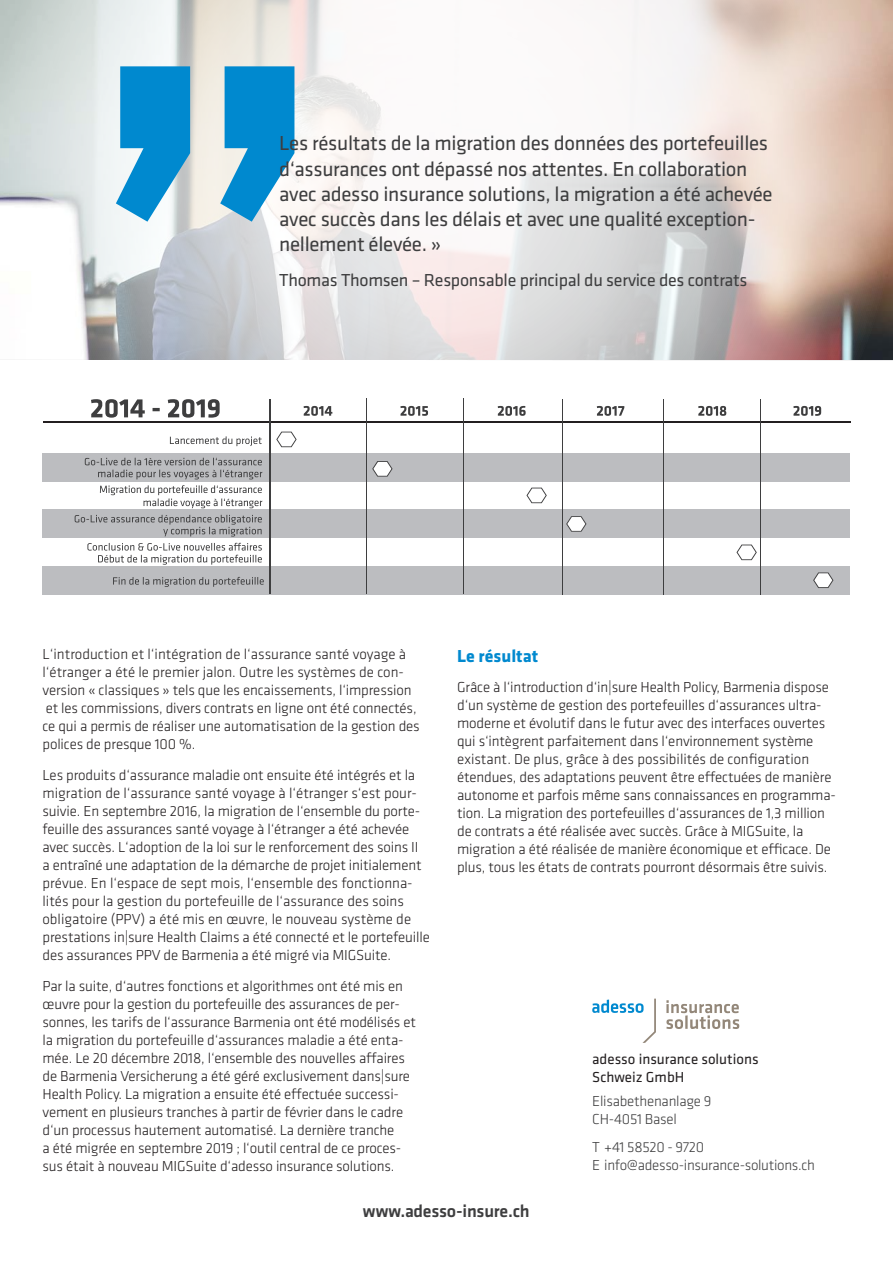
<style>
.page{position:relative;width:893px;height:1263px;background:#fff}
.page>*{position:absolute;margin:0;border:0;box-sizing:border-box;transform-origin:0 0}
.Zitat{font:21px/25.2px "Klavika";letter-spacing:-.015em;color:#3e3e3f}
.Zitat-2{font:18px "Klavika";letter-spacing:-.015em;color:#3e3e3f}
.Kontakt{font:500 18px "Klavika";letter-spacing:-.015em;color:#3e3e3f}
.Kapitelüberschrift{font:700 18px "Klavika";color:#0089cf}
.Fließtext{font:300 15px/18px "Klavika";letter-spacing:-.01em;color:#231f20}
.Kontakt-2{font:300 15px/18px "Klavika";letter-spacing:-.02em;color:#3e3e3f}
.t1{font:15px/18px "Klavika";color:#231f20}
</style>
<div class="page">
<svg style="left:0;top:0;width:893px;height:360px"></svg>
<div style="left:43px;top:454px;width:807px;height:28px;background:#bcbdc0"></div>
<div style="left:43px;top:510px;width:807px;height:28px;background:#bcbdc0"></div>
<div style="left:43px;top:566px;width:807px;height:28px;background:#bcbdc0"></div>
<hr style="left:43px;top:421px;width:807px;height:2px;background:#231f20">
<hr style="left:269px;top:399px;width:2px;height:195px;background:#3e3e3f">
<hr style="left:366px;top:399px;width:1px;height:195px;background:#3e3e3f">
<hr style="left:463px;top:399px;width:1px;height:195px;background:#3e3e3f">
<hr style="left:562px;top:399px;width:1px;height:195px;background:#3e3e3f">
<hr style="left:760px;top:399px;width:1px;height:195px;background:#3e3e3f">
<hr style="left:663px;top:399px;width:1px;height:195px;background:#3e3e3f">
<svg style="left:276px;top:432px;width:21px;height:15px"></svg>
<svg style="left:526px;top:488px;width:21px;height:15px"></svg>
<svg style="left:566px;top:516px;width:20px;height:16px"></svg>
<svg style="left:736px;top:544px;width:21px;height:16px"></svg>
<svg style="left:813px;top:572px;width:20px;height:16px"></svg>
<svg style="left:372px;top:461px;width:21px;height:16px"></svg>
<svg style="left:85px;top:458px;width:177px;height:21px"></svg>
<svg style="left:100px;top:485px;width:162px;height:23px"></svg>
<svg style="left:75px;top:515px;width:187px;height:21px"></svg>
<svg style="left:87px;top:543px;width:175px;height:22px"></svg>
<svg style="left:113px;top:577px;width:151px;height:10px"></svg>
<svg style="left:91px;top:399px;width:129px;height:19px"></svg>
<svg style="left:304px;top:406px;width:28px;height:10px"></svg>
<svg style="left:400px;top:406px;width:28px;height:10px"></svg>
<svg style="left:498px;top:406px;width:28px;height:10px"></svg>
<svg style="left:597px;top:406px;width:27px;height:10px"></svg>
<svg style="left:698px;top:406px;width:28px;height:10px"></svg>
<svg style="left:793px;top:406px;width:28px;height:10px"></svg>
<svg style="left:170px;top:436px;width:92px;height:10px"></svg>
<svg style="left:116px;top:66px;width:178px;height:156px;background:#5aaed8"></svg>
<svg style="left:592px;top:998px;width:64px;height:45px"></svg>
<svg style="left:666px;top:1000px;width:73px;height:29px"></svg>
<p class="Zitat" style="left:279px;top:131px;width:495px">Les résultats de la migration des données des portefeuilles d‘assurances ont dépassé nos attentes. En collaboration avec adesso insurance solutions, la migration a été achevée avec succès dans les délais et avec une qualité exception&shy;nellement élevée. »</p>
<p class="Zitat-2" style="left:279px;top:270px;width:470px">Thomas Thomsen – Responsable principal du service des contrats</p>
<p class="Fließtext" style="left:43px;top:646px;width:379px">L‘introduction et l‘intégration de l‘assurance santé voyage à l‘étranger a été le premier jalon. Outre les systèmes de con&shy;version « classiques » tels que les encaissements, l‘impression et les commissions, divers contrats en ligne ont été connectés, ce qui a permis de réaliser une automatisation de la gestion des polices de presque 100 %.</p>
<p class="Fließtext" style="left:43px;top:766px;width:389px">Les produits d‘assurance maladie ont ensuite été intégrés et la migration de l‘assurance santé voyage à l‘étranger s‘est pour&shy;suivie. En septembre 2016, la migration de l‘ensemble du porte&shy;feuille des assurances santé voyage à l‘étranger a été achevée avec succès. L‘adoption de la loi sur le renforcement des soins II<br>a entraîné une adaptation de la démarche de projet initialement prévue. En l‘espace de sept mois, l‘ensemble des fonctionna&shy;lités pour la gestion du portefeuille de l‘assurance des soins obligatoire (PPV) a été mis en œuvre, le nouveau système de prestations in|sure Health Claims a été connecté et le portefeuille des assurances PPV de Barmenia a été migré via MIGSuite.</p>
<p class="Fließtext" style="left:43px;top:977px;width:375px">Par la suite, d‘autres fonctions et algorithmes ont été mis en œuvre pour la gestion du portefeuille des assurances de per&shy;sonnes, les tarifs de l‘assurance Barmenia ont été modélisés et la migration du portefeuille d‘assurances maladie a été enta&shy;mée. Le 20 décembre 2018, l‘ensemble des nouvelles affaires de Barmenia Versicherung a été géré exclusivement dans|sure Health Policy. La migration a ensuite été effectuée successi&shy;vement en plusieurs tranches à partir de février dans le cadre d‘un processus hautement automatisé. La dernière tranche<br>a été migrée en septembre 2019 ; l‘outil central de ce proces&shy;sus était à nouveau MIGSuite d‘adesso insurance solutions.</p>
<p class="Kapitelüberschrift" style="left:457px;top:646px;width:83px">Le résultat</p>
<p class="Fließtext" style="left:457px;top:679px;width:380px">Grâce à l‘introduction d‘in|sure Health Policy, Barmenia dispose d‘un système de gestion des portefeuilles d‘assurances ultra&shy;moderne et évolutif dans le futur avec des interfaces ouvertes qui s‘intègrent parfaitement dans l‘environnement système existant. De plus, grâce à des possibilités de configuration étendues, des adaptations peuvent être effectuées de manière autonome et parfois même sans connaissances en programma&shy;tion. La migration des portefeuilles d‘assurances de 1,3 million de contrats a été réalisée avec succès. Grâce à MIGSuite, la migration a été réalisée de manière économique et efficace. De plus, tous les états de contrats pourront désormais être suivis.</p>
<p class="t1" style="left:592px;top:1050px;width:168px">adesso insurance solutions<br>Schweiz GmbH</p>
<p class="Kontakt-2" style="left:592px;top:1092px;width:121px">Elisabethenanlage 9<br>CH-4051 Basel</p>
<p class="Kontakt-2" style="left:592px;top:1138px;width:224px">T +41 58520 - 9720<br>E info@adesso-insurance-solutions.ch</p>
<p class="Kontakt" style="left:363px;top:1201px;width:168px">www.adesso-insure.ch</p>
</div>
